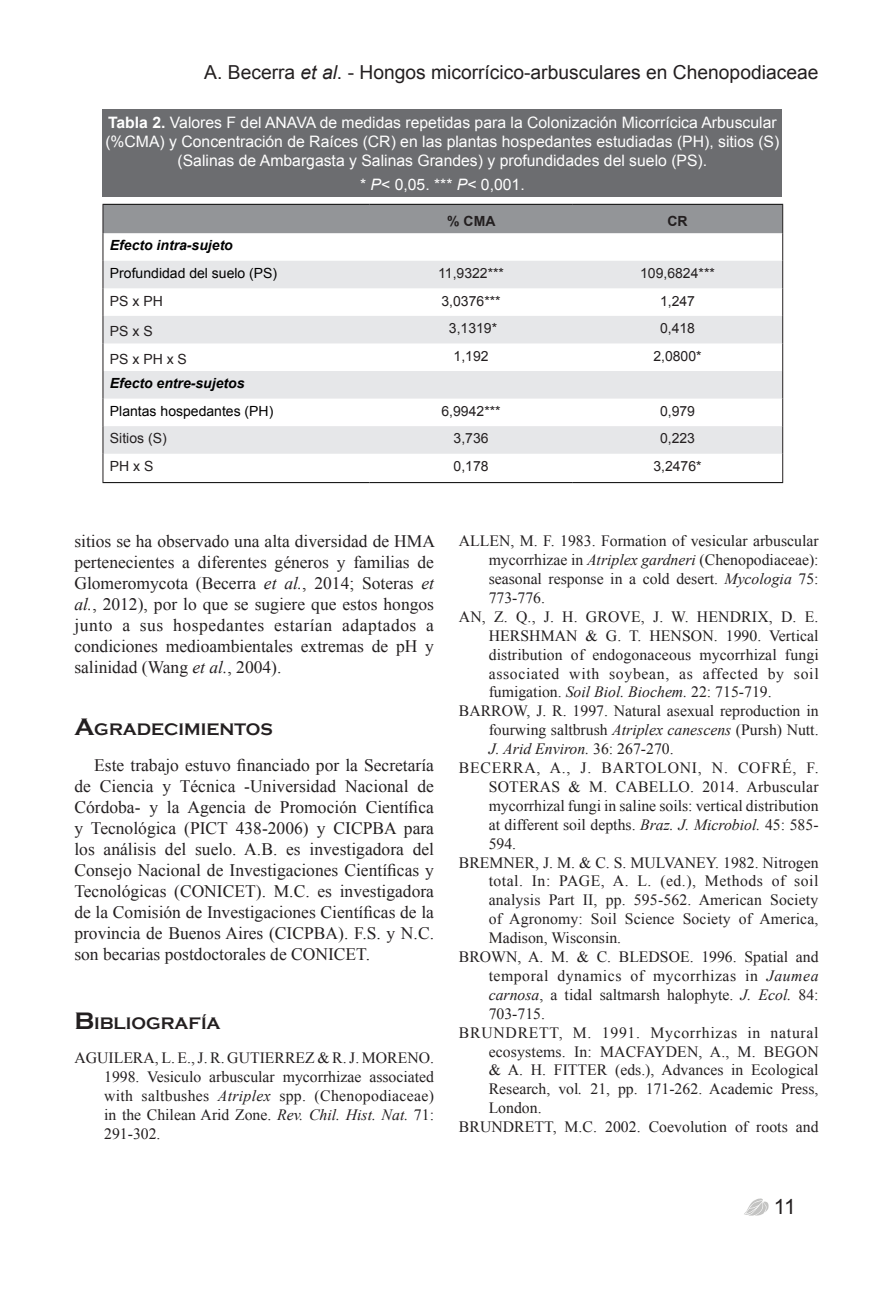
<style>
.page{position:relative;width:893px;height:1290px;background:#fff}
.page>*{position:absolute;margin:0;border:0;box-sizing:border-box;transform-origin:0 0}
.t1{font:21px "Arial";color:#231f20}
.t2{font:19.25px "Arial";color:#231f20}
.Texto_General{font:17.5px/21px "Times New Roman";color:#231f20;text-align:justify}
.TituloCapitulo{font:700 17.15px "Copperplate Gothic";color:#231f20}
.Bibliografia{font:15.75px/18.9px "Times New Roman";color:#231f20;text-align:justify}
.Titulo_de_Tabla{font:15.75px/18.9px "Arial";color:#fff;text-align:center}
.TextoTabla{font:14px "Arial";color:#231f20}
.TextoTabla-2{font:14px "Arial";color:#000}
.TextoTabla-3{font:italic 700 14px "Arial";color:#000}
.TextoTabla-4{font:700 14px "Arial";color:#231f20}
.s1{font-style:italic}
.s2{font-weight:700}
.s3{font-size:24.5px}
</style>
<div class="page">
<svg style="left:744px;top:1198px;width:24px;height:17px"></svg>
<div style="left:103px;top:110px;width:679px;height:87px;background:#6c6d70"></div>
<hr style="left:103px;top:482px;width:266px;height:1px;background:#000">
<hr style="left:369px;top:482px;width:204px;height:1px;background:#000">
<hr style="left:573px;top:482px;width:210px;height:1px;background:#000">
<svg style="left:103px;top:204px;width:680px;height:278px"></svg>
<p class="t2" style="left:204px;top:59px;width:616px">A. Becerra <span class="s1">et al</span>. - Hongos micorrícico-arbusculares en Chenopodiaceae</p>
<p class="Titulo_de_Tabla" style="left:105px;top:113px;width:675px"><span class="s2">Tabla 2.</span> Valores F del ANAVA de medidas repetidas para la Colonización Micorrícica Arbuscular (%CMA) y Concentración de Raíces (CR) en las plantas hospedantes estudiadas (PH), sitios (S) (Salinas de Ambargasta y Salinas Grandes) y profundidades del suelo (PS).</p>
<p class="Titulo_de_Tabla" style="left:360px;top:175px;width:166px">* <span class="s1">P</span>&lt; 0,05. *** <span class="s1">P</span>&lt; 0,001.</p>
<p class="TextoTabla-4" style="left:447px;top:212px;width:50px">% CMA</p>
<p class="TextoTabla-4" style="left:667px;top:212px;width:22px">CR</p>
<p class="TextoTabla-3" style="left:110px;top:236px;width:124px">Efecto intra-sujeto</p>
<p class="TextoTabla-2" style="left:110px;top:264px;width:169px">Profundidad del suelo (PS)</p>
<p class="TextoTabla" style="left:438px;top:264px;width:67px">11,9322***</p>
<p class="TextoTabla" style="left:640px;top:264px;width:76px">109,6824***</p>
<p class="TextoTabla" style="left:110px;top:291px;width:54px">PS x PH</p>
<p class="TextoTabla" style="left:441px;top:291px;width:61px">3,0376***</p>
<p class="TextoTabla" style="left:660px;top:291px;width:37px">1,247</p>
<p class="TextoTabla" style="left:110px;top:322px;width:44px">PS x S</p>
<p class="TextoTabla" style="left:449px;top:319px;width:50px">3,1319*</p>
<p class="TextoTabla" style="left:660px;top:319px;width:37px">0,418</p>
<p class="TextoTabla" style="left:110px;top:350px;width:79px">PS x PH x S</p>
<p class="TextoTabla" style="left:454px;top:347px;width:37px">1,192</p>
<p class="TextoTabla" style="left:653px;top:347px;width:50px">2,0800*</p>
<p class="TextoTabla-3" style="left:110px;top:374px;width:136px">Efecto entre-sujetos</p>
<p class="TextoTabla-2" style="left:110px;top:402px;width:165px">Plantas hospedantes (PH)</p>
<p class="TextoTabla" style="left:441px;top:402px;width:61px">6,9942***</p>
<p class="TextoTabla" style="left:660px;top:402px;width:37px">0,979</p>
<p class="TextoTabla" style="left:110px;top:429px;width:58px">Sitios (S)</p>
<p class="TextoTabla" style="left:454px;top:429px;width:37px">3,736</p>
<p class="TextoTabla" style="left:660px;top:429px;width:37px">0,223</p>
<p class="TextoTabla" style="left:110px;top:457px;width:45px">PH x S</p>
<p class="TextoTabla" style="left:454px;top:457px;width:37px">0,178</p>
<p class="TextoTabla" style="left:653px;top:457px;width:50px">3,2476*</p>
<p class="Texto_General" style="left:74px;top:531px;width:362px">sitios se ha observado una alta diversidad de HMA pertenecientes a diferentes géneros y familias de Glomeromycota (Becerra <span class="s1">et al.</span>, 2014; Soteras <span class="s1">et al.</span>, 2012), por lo que se sugiere que estos hongos junto a sus hospedantes estarían adaptados a condiciones medioambientales extremas de pH y salinidad (Wang <span class="s1">et al.</span>, 2004).</p>
<p class="TituloCapitulo" style="left:74px;top:720px;width:200px"><span class="s3">A</span>GRADECIMI ENTOS</p>
<p class="Texto_General" style="left:74px;top:754px;width:361px;text-indent:20px">Este trabajo estuvo financiado por la Secretaría de Ciencia y Técnica -Universidad Nacional de Córdoba- y la Agencia de Promoción Científica y Tecnológica (PICT 438-2006) y CICPBA para los análisis del suelo. A.B. es investigadora del Consejo Nacional de Investigaciones Científicas y Tecnológicas (CONICET). M.C. es investigadora de la Comisión de Investigaciones Científicas de la provincia de Buenos Aires (CICPBA). F.S. y N.C. son becarias postdoctorales de CONICET.</p>
<p class="TituloCapitulo" style="left:74px;top:1014px;width:148px"><span class="s3">B</span>IBLIOGRAFÍA</p>
<p class="Bibliografia" style="left:104px;top:1048px;width:331px;text-indent:-30px">AGUILERA, L. E., J. R. GUTIERREZ &amp; R. J. MORENO.<br>1998. Vesiculo arbuscular mycorrhizae associated with saltbushes <span class="s1">Atriplex</span> spp. (Chenopodiaceae) in the Chilean Arid Zone. <span class="s1">Rev. Chil. Hist. Nat.</span> 71:<br>291-302.</p>
<p class="Bibliografia" style="left:489px;top:531px;width:331px;text-indent:-30px">ALLEN, M. F. 1983. Formation of vesicular arbuscular mycorrhizae in <span class="s1">Atriplex gardneri</span> (Chenopodiaceae): seasonal response in a cold desert. <span class="s1">Mycologia</span> 75:<br>773-776.</p>
<p class="Bibliografia" style="left:489px;top:607px;width:332px;text-indent:-30px">AN, Z. Q., J. H. GROVE, J. W. HENDRIX, D. E.<br>HERSHMAN &amp; G. T. HENSON. 1990. Vertical distribution of endogonaceous mycorrhizal fungi associated with soybean, as affected by soil fumigation. <span class="s1">Soil Biol. Biochem.</span> 22: 715-719.</p>
<p class="Bibliografia" style="left:489px;top:701px;width:331px;text-indent:-30px">BARROW, J. R. 1997. Natural asexual reproduction in fourwing saltbrush <span class="s1">Atriplex canescens</span> (Pursh) Nutt.<br><span class="s1">J. Arid Environ.</span> 36: 267-270.</p>
<p class="Bibliografia" style="left:489px;top:758px;width:332px;text-indent:-30px">BECERRA, A., J. BARTOLONI, N. COFRÉ, F.<br>SOTERAS &amp; M. CABELLO. 2014. Arbuscular mycorrhizal fungi in saline soils: vertical distribution at different soil depths. <span class="s1">Braz. J. Microbiol.</span> 45: 585- 594.</p>
<p class="Bibliografia" style="left:489px;top:852px;width:331px;text-indent:-30px">BREMNER, J. M. &amp; C. S. MULVANEY. 1982. Nitrogen total. In: PAGE, A. L. (ed.), Methods of soil analysis Part II, pp. 595-562. American Society of Agronomy: Soil Science Society of America, Madison, Wisconsin.</p>
<p class="Bibliografia" style="left:489px;top:947px;width:331px;text-indent:-30px">BROWN, A. M. &amp; C. BLEDSOE. 1996. Spatial and temporal dynamics of mycorrhizas in <span class="s1">Jaumea carnosa</span>, a tidal saltmarsh halophyte. <span class="s1">J. Ecol.</span> 84:<br>703-715.</p>
<p class="Bibliografia" style="left:489px;top:1023px;width:332px;text-indent:-30px">BRUNDRETT, M. 1991. Mycorrhizas in natural ecosystems. In: MACFAYDEN, A., M. BEGON &amp; A. H. FITTER (eds.), Advances in Ecological Research, vol<span class="s1">.</span> 21, pp. 171-262. Academic Press, London.</p>
<p class="Bibliografia" style="left:459px;top:1117px;width:361px">BRUNDRETT, M.C. 2002. Coevolution of roots and</p>
<h1 class="t1" style="left:774px;top:1192px;width:23px">11</h1>
</div>
